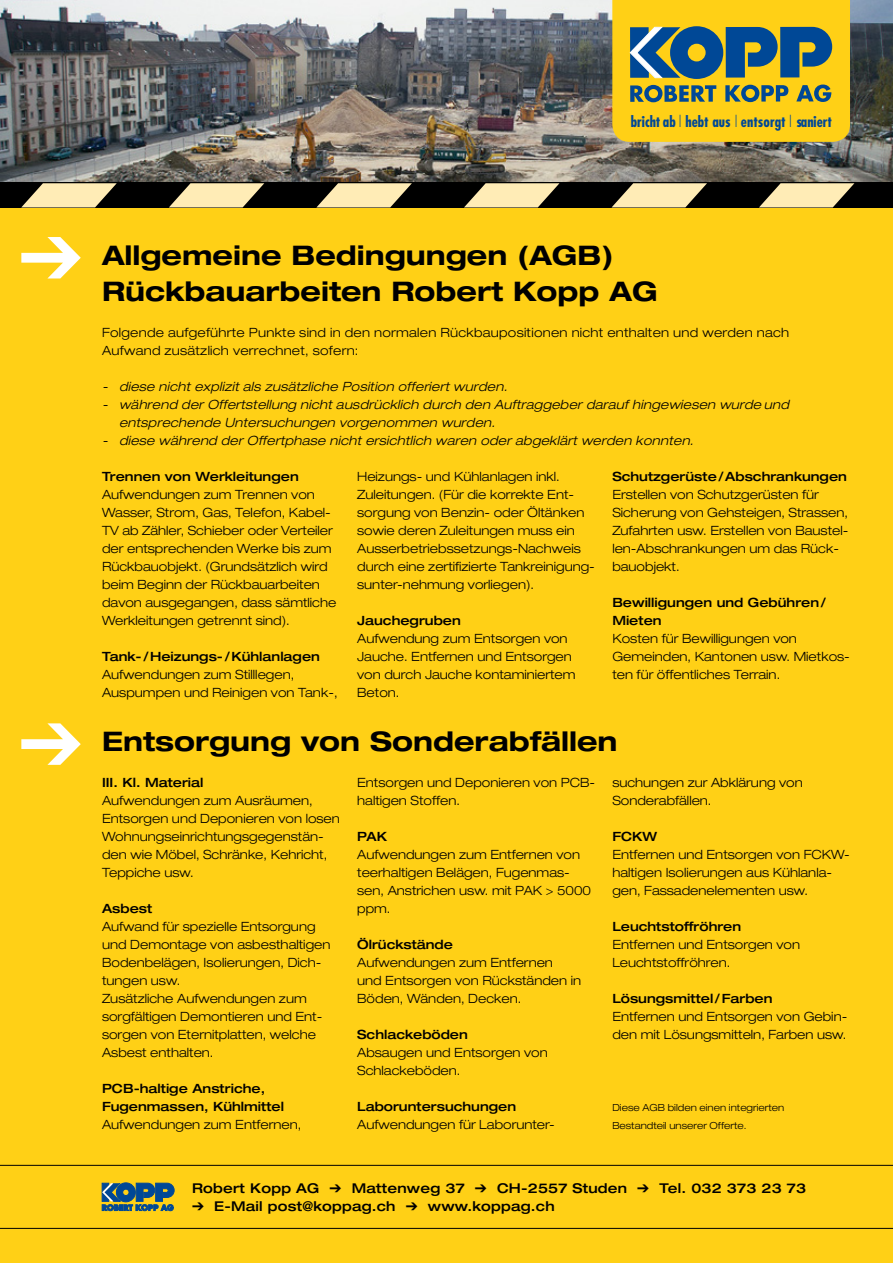
<style>
.page{position:relative;width:893px;height:1263px;background:#ffd016}
.page>*{position:absolute;margin:0;border:0;box-sizing:border-box;transform-origin:0 0}
.t1{font:700 expanded 27px/36px "Helvetica Neue";color:#000}
.t2{font:700 condensed 14.85px "Futura";color:#004896}
.t3{font:500 expanded 13.5px "Helvetica Neue";letter-spacing:.015em;color:#000}
.t4{font:300 expanded 12.75px/18px "Helvetica Neue";color:#000}
.t5{font:500 expanded 12.75px/18px "Helvetica Neue";color:#000}
.t6{font:italic 300 expanded 12.75px/18px "Helvetica Neue";letter-spacing:.02em;color:#000}
.t7{font:300 expanded 12.75px/18px "Helvetica Neue";letter-spacing:.02em;color:#000}
.t8{font:300 expanded 9.75px/18px "Helvetica Neue";color:#000}
.s1{font-weight:300;font-stretch:normal}
</style>
<div class="page">
<img style="left:0;top:0;width:893px;height:182px">
<div style="left:0;top:182px;width:893px;height:25px;background:#000"></div>
<svg style="left:21px;top:183px;width:96px;height:24px"></svg>
<svg style="left:169px;top:183px;width:95px;height:24px"></svg>
<svg style="left:317px;top:183px;width:95px;height:24px"></svg>
<svg style="left:464px;top:183px;width:95px;height:24px"></svg>
<svg style="left:612px;top:183px;width:95px;height:24px"></svg>
<svg style="left:759px;top:183px;width:95px;height:24px"></svg>
<svg style="left:612px;top:0;width:238px;height:142px"></svg>
<hr style="left:0;top:1228px;width:893px;height:1px;background:#000">
<hr style="left:0;top:1165px;width:893px;height:1px;background:#000">
<svg style="left:102px;top:1183px;width:72px;height:28px"></svg>
<p class="t2" style="left:631px;top:112px;width:203px">bricht ab <span class="s1">|</span> hebt aus <span class="s1">|</span> entsorgt <span class="s1">|</span> saniert</p>
<h1 class="t1" style="left:102px;top:236px;width:557px">Allgemeine Bedingungen (AGB)<br>Rückbauarbeiten Robert Kopp AG</h1>
<p class="t7" style="left:102px;top:323px;width:689px">Folgende aufgeführte Punkte sind in den normalen Rückbaupositionen nicht enthalten und werden nach<br>Aufwand zusätzlich verrechnet, sofern:</p>
<p class="t6" style="left:102px;top:377px;width:407px">- diese nicht explizit als zusätzliche Position offeriert wurden.</p>
<p class="t6" style="left:119px;top:395px;width:671px;text-indent:-17px">- während der Offertstellung nicht ausdrücklich durch den Auftraggeber darauf hingewiesen wurde und entsprechende Untersuchungen vorgenommen wurden.</p>
<p class="t6" style="left:102px;top:431px;width:593px">- diese während der Offertphase nicht ersichtlich waren oder abgeklärt werden konnten.</p>
<p class="t5" style="left:102px;top:467px;width:198px">Trennen von Werkleitungen</p>
<p class="t4" style="left:102px;top:485px;width:236px">Aufwendungen zum Trennen von Wasser, Strom, Gas, Telefon, Kabel-TV ab Zähler, Schieber oder Verteiler der entsprechenden Werke bis zum Rückbauobjekt. (Grundsätzlich wird beim Beginn der Rückbauarbeiten davon ausgegangen, dass sämtliche Werkleitungen getrennt sind).</p>
<p class="t5" style="left:102px;top:647px;width:219px">Tank- /Heizungs- /Kühlanlagen</p>
<p class="t4" style="left:102px;top:665px;width:237px">Aufwendungen zum Stilllegen,<br>Auspumpen und Reinigen von Tank-,</p>
<p class="t4" style="left:357px;top:467px;width:239px">Heizungs- und Kühlanlagen inkl.<br>Zuleitungen. (Für die korrekte Ent&shy;sorgung von Benzin- oder Öltänken sowie deren Zuleitungen muss ein Ausserbetriebssetzungs-Nachweis durch eine zertifizierte Tankreinigung&shy;sunter-nehmung vorliegen).</p>
<p class="t5" style="left:357px;top:611px;width:105px">Jauchegruben</p>
<p class="t4" style="left:357px;top:629px;width:220px">Aufwendung zum Entsorgen von<br>Jauche. Entfernen und Entsorgen von durch Jauche kontaminiertem<br>Beton.</p>
<p class="t5" style="left:612px;top:467px;width:236px">Schutzgerüste/Abschrankungen</p>
<p class="t4" style="left:612px;top:485px;width:238px">Erstellen von Schutzgerüsten für<br>Sicherung von Gehsteigen, Strassen,<br>Zufahrten usw. Erstellen von Baustel&shy;len-Abschrankungen um das Rück&shy;bauobjekt.</p>
<p class="t5" style="left:612px;top:593px;width:215px">Bewilligungen und Gebühren/<br>Mieten</p>
<p class="t4" style="left:612px;top:629px;width:239px">Kosten für Bewilligungen von<br>Gemeinden, Kantonen usw. Mietkos&shy;ten für öffentliches Terrain.</p>
<h1 class="t1" style="left:102px;top:723px;width:517px">Entsorgung von Sonderabfällen</h1>
<p class="t5" style="left:102px;top:773px;width:103px">III. Kl. Material</p>
<p class="t4" style="left:102px;top:791px;width:239px">Aufwendungen zum Ausräumen,<br>Entsorgen und Deponieren von losen<br>Wohnungseinrichtungsgegenstän&shy;den wie Möbel, Schränke, Kehricht,<br>Teppiche usw.</p>
<p class="t5" style="left:102px;top:899px;width:52px">Asbest</p>
<p class="t4" style="left:102px;top:917px;width:230px">Aufwand für spezielle Entsorgung und Demontage von asbesthaltigen<br>Bodenbelägen, Isolierungen, Dich&shy;tungen usw.<br>Zusätzliche Aufwendungen zum sorgfältigen Demontieren und Ent&shy;sorgen von Eternitplatten, welche<br>Asbest enthalten.</p>
<p class="t5" style="left:102px;top:1079px;width:184px">PCB-haltige Anstriche,<br>Fugenmassen, Kühlmittel</p>
<p class="t4" style="left:102px;top:1116px;width:201px">Aufwendungen zum Entfernen,</p>
<p class="t4" style="left:357px;top:773px;width:240px">Entsorgen und Deponieren von PCB&shy;haltigen Stoffen.</p>
<p class="t5" style="left:357px;top:827px;width:31px">PAK</p>
<p class="t4" style="left:357px;top:845px;width:235px">Aufwendungen zum Entfernen von teerhaltigen Belägen, Fugenmas&shy;sen, Anstrichen usw. mit PAK &gt; 5000 ppm.</p>
<p class="t5" style="left:357px;top:935px;width:97px">Ölrückstände</p>
<p class="t4" style="left:357px;top:953px;width:225px">Aufwendungen zum Entfernen<br>und Entsorgen von Rückständen in<br>Böden, Wänden, Decken.</p>
<p class="t5" style="left:357px;top:1025px;width:112px">Schlackeböden</p>
<p class="t4" style="left:357px;top:1044px;width:192px">Absaugen und Entsorgen von<br>Schlackeböden.</p>
<p class="t5" style="left:357px;top:1097px;width:160px">Laboruntersuchungen</p>
<p class="t4" style="left:357px;top:1116px;width:199px">Aufwendungen für Laborunter-</p>
<p class="t4" style="left:612px;top:773px;width:192px">suchungen zur Abklärung von<br>Sonderabfällen.</p>
<p class="t5" style="left:612px;top:827px;width:46px">FCKW</p>
<p class="t4" style="left:612px;top:845px;width:239px">Entfernen und Entsorgen von FCKW&shy;haltigen Isolierungen aus Kühlanla&shy;gen, Fassadenelementen usw.</p>
<p class="t5" style="left:612px;top:917px;width:130px">Leuchtstoffröhren</p>
<p class="t4" style="left:612px;top:936px;width:189px">Entfernen und Entsorgen von<br>Leuchtstoffröhren.</p>
<p class="t5" style="left:612px;top:989px;width:162px">Lösungsmittel /Farben</p>
<p class="t4" style="left:612px;top:1008px;width:237px">Entfernen und Entsorgen von Gebin&shy;den mit Lösungsmitteln, Farben usw.</p>
<p class="t8" style="left:612px;top:1099px;width:174px">Diese AGB bilden einen integrierten<br>Bestandteil unserer Offerte.</p>
<p class="t3" style="left:192px;top:1179px;width:615px">Robert Kopp AG ➔ Mattenweg 37 ➔ CH-2557 Studen ➔ Tel. 032 373 23 73</p>
<p class="t3" style="left:192px;top:1197px;width:364px">➔ E-Mail post@koppag.ch ➔ www.koppag.ch</p>
</div>
